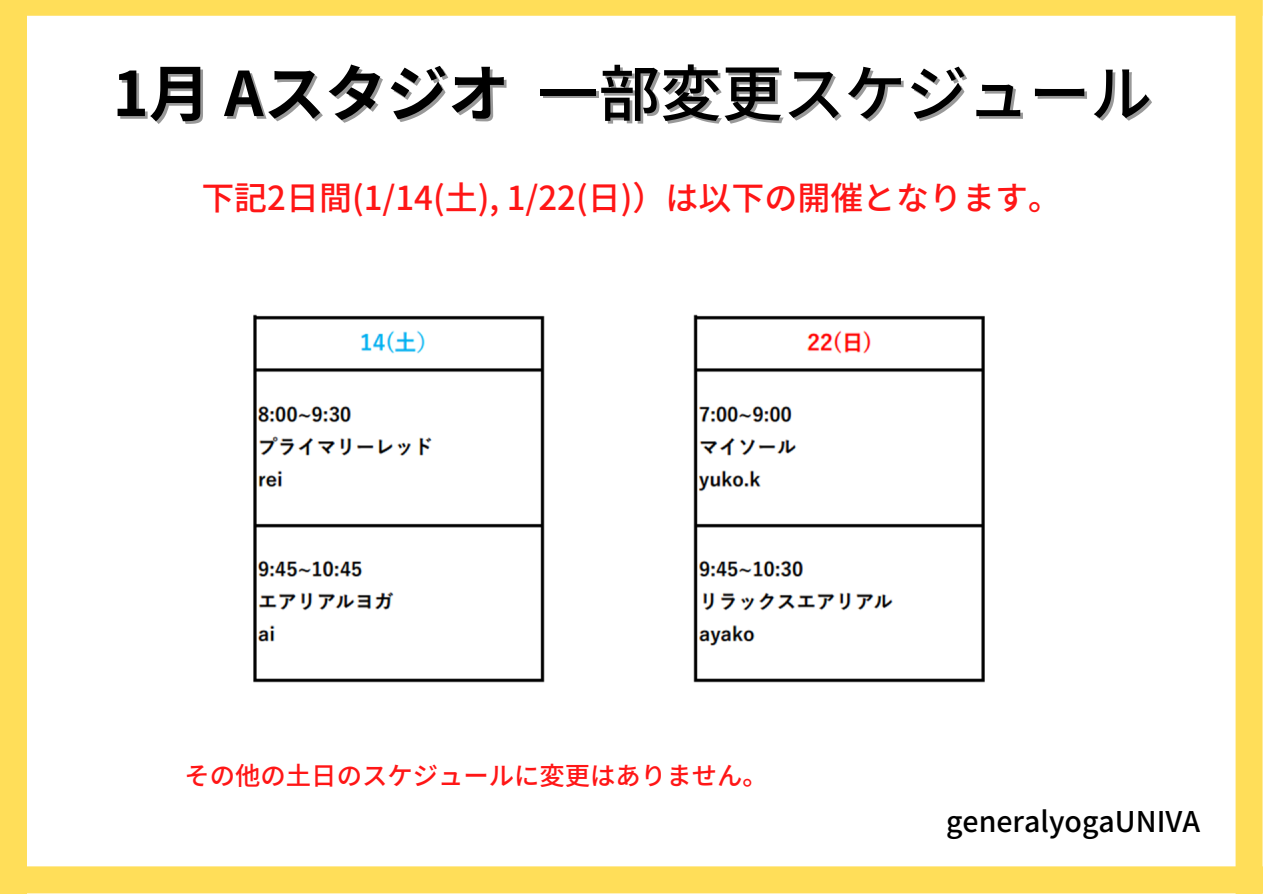
<style>
.page{position:relative;width:1263px;height:894px;background:#fff}
.page>*{position:absolute;margin:0;border:0;box-sizing:border-box;transform-origin:0 0}
.t1{font:500 61.5px "Noto Sans JP";color:#000}
.t2{font:500 33px "Noto Sans JP";color:#ff1616}
.t3{font:500 28.5px "Noto Sans JP";color:#000}
.t4{font:500 25.35px "Noto Sans JP";color:#ff1616}
.s1{font-weight:700}
.s2{font-weight:700;color:rgb(0 0 0/.4)}
.s3{color:rgb(0 0 0/.4)}
</style>
<div class="page">
<div style="left:0;top:0;width:1262px;height:16px;background:#ffde59"></div>
<div style="left:0;top:866px;width:1263px;height:27px;background:#ffde59"></div>
<div style="left:1235px;top:0;width:27px;height:893px;background:#ffde59"></div>
<div style="left:0;top:0;width:27px;height:893px;background:#ffde59"></div>
<img style="left:253px;top:314px;width:732px;height:369px">
<h1 class="t1" style="left:113px;top:45px;width:1041px"><span class="s1">1</span><span class="s2">月</span> <span class="s1">Aスタジオ</span><span class="s3">一</span>部変更スケジュール</h1>
<p class="t2" style="left:201px;top:171px;width:861px">下記2日間(1/14(土), 1/22(日 )）は以下の開催となります。</p>
<p class="t4" style="left:184px;top:755px;width:585px">その他の土日のスケジュールに変更はありません。</p>
<p class="t3" style="left:946px;top:798px;width:256px">generalyogaUNIVA</p>
</div>
